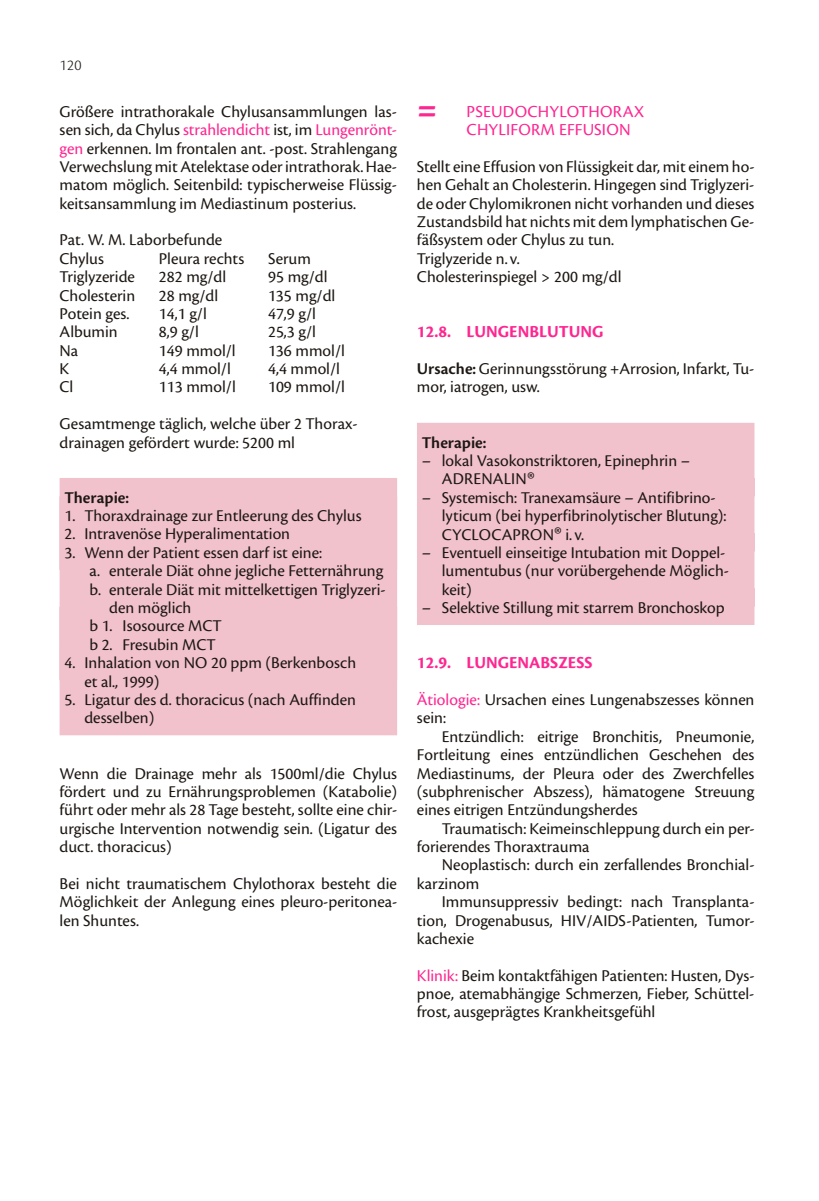
<style>
.page{position:relative;width:819px;height:1201px;background:#fff}
.page>*{position:absolute;margin:0;border:0;box-sizing:border-box;transform-origin:0 0}
.t1{font:700 17.5px "Cronos Pro";color:#fe2690}
.t2{font:17.5px/18.4px "Cronos Pro";letter-spacing:.01em;color:#fe2690}
.t3{font:17.15px/18.4px "Cronos Pro";color:#1d1713}
.t4{font:600 17.15px "Cronos Pro";color:#1d1713}
.t5{font:15.75px "Cronos Pro Lt Capt";color:#1d1713}
.s1{color:#fe2690}
.s2{font-weight:700;font-size:35px}
.s3{font-weight:600}
.s4{font-size:24.5px}
</style>
<div class="page">
<div style="left:60px;top:478px;width:337px;height:37px;background:#f1c1cc"></div>
<div style="left:60px;top:515px;width:337px;height:36px;background:#f1c1cc"></div>
<div style="left:60px;top:551px;width:337px;height:37px;background:#f1c1cc"></div>
<div style="left:60px;top:588px;width:337px;height:37px;background:#f1c1cc"></div>
<div style="left:60px;top:625px;width:337px;height:37px;background:#f1c1cc"></div>
<div style="left:60px;top:662px;width:337px;height:36px;background:#f1c1cc"></div>
<div style="left:60px;top:698px;width:337px;height:37px;background:#f1c1cc"></div>
<div style="left:417px;top:423px;width:337px;height:36px;background:#f1c1cc"></div>
<div style="left:417px;top:459px;width:337px;height:37px;background:#f1c1cc"></div>
<div style="left:417px;top:478px;width:337px;height:37px;background:#f1c1cc"></div>
<div style="left:417px;top:515px;width:337px;height:36px;background:#f1c1cc"></div>
<div style="left:417px;top:533px;width:337px;height:37px;background:#f1c1cc"></div>
<div style="left:417px;top:570px;width:337px;height:36px;background:#f1c1cc"></div>
<div style="left:417px;top:588px;width:337px;height:37px;background:#f1c1cc"></div>
<p class="t5" style="left:60px;top:58px;width:24px">120</p>
<p class="t3" style="left:60px;top:103px;width:339px;text-align:justify">Größere intrathorakale Chylusansammlungen las&shy;sen sich, da Chylus <span class="s1">strahlendicht</span> ist, im <span class="s1">Lungenrönt&shy;gen</span> erkennen. Im frontalen ant. -post. Strahlengang Verwechslung mit Atelektase oder intrathorak. Hae&shy;matom möglich. Seitenbild: typischerweise Flüssig&shy;keitsansammlung im Mediastinum posterius.</p>
<p class="t3" style="left:60px;top:232px;width:164px">Pat. W. M. Laborbefunde<br>Chylus</p>
<p class="t3" style="left:159px;top:250px;width:87px">Pleura rechts</p>
<p class="t3" style="left:268px;top:250px;width:44px">Serum</p>
<p class="t3" style="left:60px;top:269px;width:77px">Triglyzeride</p>
<p class="t3" style="left:159px;top:269px;width:69px">282 mg/dl</p>
<p class="t3" style="left:268px;top:269px;width:61px">95 mg/dl</p>
<p class="t3" style="left:60px;top:287px;width:77px">Cholesterin</p>
<p class="t3" style="left:159px;top:287px;width:61px">28 mg/dl</p>
<p class="t3" style="left:268px;top:287px;width:69px">135 mg/dl</p>
<p class="t3" style="left:60px;top:305px;width:71px">Potein ges.</p>
<p class="t3" style="left:159px;top:305px;width:49px">14,1 g/l</p>
<p class="t3" style="left:268px;top:305px;width:49px">47,9 g/l</p>
<p class="t3" style="left:60px;top:324px;width:60px">Albumin</p>
<p class="t3" style="left:159px;top:324px;width:41px">8,9 g/l</p>
<p class="t3" style="left:268px;top:324px;width:49px">25,3 g/l</p>
<p class="t3" style="left:60px;top:342px;width:20px">Na</p>
<p class="t3" style="left:159px;top:342px;width:78px">149 mmol/l</p>
<p class="t3" style="left:268px;top:342px;width:78px">136 mmol/l</p>
<p class="t3" style="left:60px;top:361px;width:11px">K</p>
<p class="t3" style="left:159px;top:361px;width:73px">4,4 mmol/l</p>
<p class="t3" style="left:268px;top:361px;width:73px">4,4 mmol/l</p>
<p class="t3" style="left:60px;top:379px;width:15px">Cl</p>
<p class="t3" style="left:159px;top:379px;width:78px">113 mmol/l</p>
<p class="t3" style="left:60px;top:370px;width:299px;line-height:36.8px;text-indent:208px">109 mmol/l<br>Gesamtmenge täglich, welche über 2 Thorax-</p>
<p class="t3" style="left:60px;top:434px;width:237px">drainagen gefördert wurde: 5200 ml</p>
<p class="t4" style="left:65px;top:491px;width:66px">Therapie:</p>
<p class="t3" style="left:65px;top:508px;width:298px">1. Thoraxdrainage zur Entleerung des Chylus</p>
<p class="t3" style="left:65px;top:526px;width:227px">2. Intravenöse Hyperalimentation</p>
<p class="t3" style="left:65px;top:544px;width:259px">3. Wenn der Patient essen darf ist eine:</p>
<p class="t3" style="left:89px;top:563px;width:295px">a. enterale Diät ohne jegliche Fetternährung</p>
<p class="t3" style="left:89px;top:581px;width:298px">b. enterale Diät mit mittelkettigen Triglyzeri-</p>
<p class="t3" style="left:109px;top:599px;width:84px">den möglich</p>
<p class="t3" style="left:89px;top:618px;width:134px">b 1. Isosource MCT</p>
<p class="t3" style="left:89px;top:636px;width:128px">b 2. Fresubin MCT</p>
<p class="t3" style="left:84px;top:655px;width:273px;text-indent:-20px">4. Inhalation von NO 20 ppm (Berkenbosch et al., 1999)</p>
<p class="t3" style="left:84px;top:691px;width:273px;text-indent:-20px">5. Ligatur des d. thoracicus (nach Auffinden desselben)</p>
<p class="t3" style="left:60px;top:765px;width:339px;text-align:justify">Wenn die Drainage mehr als 1500ml/die Chylus fördert und zu Ernährungsproblemen (Katabolie) führt oder mehr als 28 Tage besteht, sollte eine chir&shy;urgische Intervention notwendig sein. (Ligatur des duct. thoracicus)</p>
<p class="t3" style="left:60px;top:875px;width:339px;text-align:justify">Bei nicht traumatischem Chylothorax besteht die Möglichkeit der Anlegung eines pleuro-peritonea&shy;len Shuntes.</p>
<p class="t2" style="left:466px;top:103px;width:179px;text-indent:-50px"><span class="s2">=</span> PSEUDOCHYLOTHORAX<br>CHYLIFORM EFFUSION</p>
<p class="t3" style="left:417px;top:159px;width:339px">Stellt eine Effusion von Flüssigkeit dar, mit einem ho&shy;hen Gehalt an Cholesterin. Hingegen sind Triglyzeri&shy;de oder Chylomikronen nicht vorhanden und dieses Zustandsbild hat nichts mit dem lymphatischen Ge&shy;fäßsystem oder Chylus zu tun.<br>Triglyzeride n. v.<br>Cholesterinspiegel &gt; 200 mg/dl</p>
<p class="t1" style="left:417px;top:326px;width:188px">12.8. LUNGENBLUTUNG</p>
<p class="t3" style="left:417px;top:361px;width:339px"><span class="s3">Ursache:</span> Gerinnungsstörung +Arrosion, Infarkt, Tu&shy;mor, iatrogen, usw.</p>
<p class="t4" style="left:422px;top:436px;width:66px">Therapie:</p>
<p class="t3" style="left:442px;top:452px;width:289px">lokal Vasokonstriktoren, Epinephrin – ADRENALIN<span class="s4">®<br></span>Systemisch: Tranexamsäure – Antifibrino&shy;lyticum (bei hyperfibrinolytischer Blutung):<br>CYCLOCAPRON<span class="s4">®</span> i. v.<br>Eventuell einseitige Intubation mit Doppel&shy;lumentubus (nur vorübergehende Möglich&shy;keit)<br>Selektive Stillung mit starrem Bronchoskop</p>
<p class="t3" style="left:422px;top:443px;width:11px;line-height:36.8px">– –</p>
<p class="t3" style="left:422px;top:544px;width:11px">–</p>
<p class="t3" style="left:422px;top:600px;width:11px">–</p>
<p class="t1" style="left:417px;top:656px;width:177px">12.9. LUNGENABSZESS</p>
<p class="t3" style="left:417px;top:691px;width:339px"><span class="s1">Ätiologie:</span> Ursachen eines Lungenabszesses können sein:</p>
<p class="t3" style="left:417px;top:728px;width:339px;text-align:justify;text-indent:25px">Entzündlich: eitrige Bronchitis, Pneumonie, Fortleitung eines entzündlichen Geschehen des Mediastinums, der Pleura oder des Zwerchfelles (subphrenischer Abszess), hämatogene Streuung eines eitrigen Entzündungsherdes</p>
<p class="t3" style="left:417px;top:820px;width:339px;text-indent:25px">Traumatisch: Keimeinschleppung durch ein per&shy;forierendes Thoraxtrauma</p>
<p class="t3" style="left:417px;top:857px;width:339px;text-indent:25px">Neoplastisch: durch ein zerfallendes Bronchial&shy;karzinom</p>
<p class="t3" style="left:417px;top:893px;width:339px;text-align:justify;text-indent:25px">Immunsuppressiv bedingt: nach Transplanta&shy;tion, Drogenabusus, HIV/AIDS-Patienten, Tumor&shy;kachexie</p>
<p class="t3" style="left:417px;top:967px;width:339px;text-align:justify"><span class="s1">Klinik:</span> Beim kontaktfähigen Patienten: Husten, Dys&shy;pnoe, atemabhängige Schmerzen, Fieber, Schüttel&shy;frost, ausgeprägtes Krankheitsgefühl</p>
</div>
